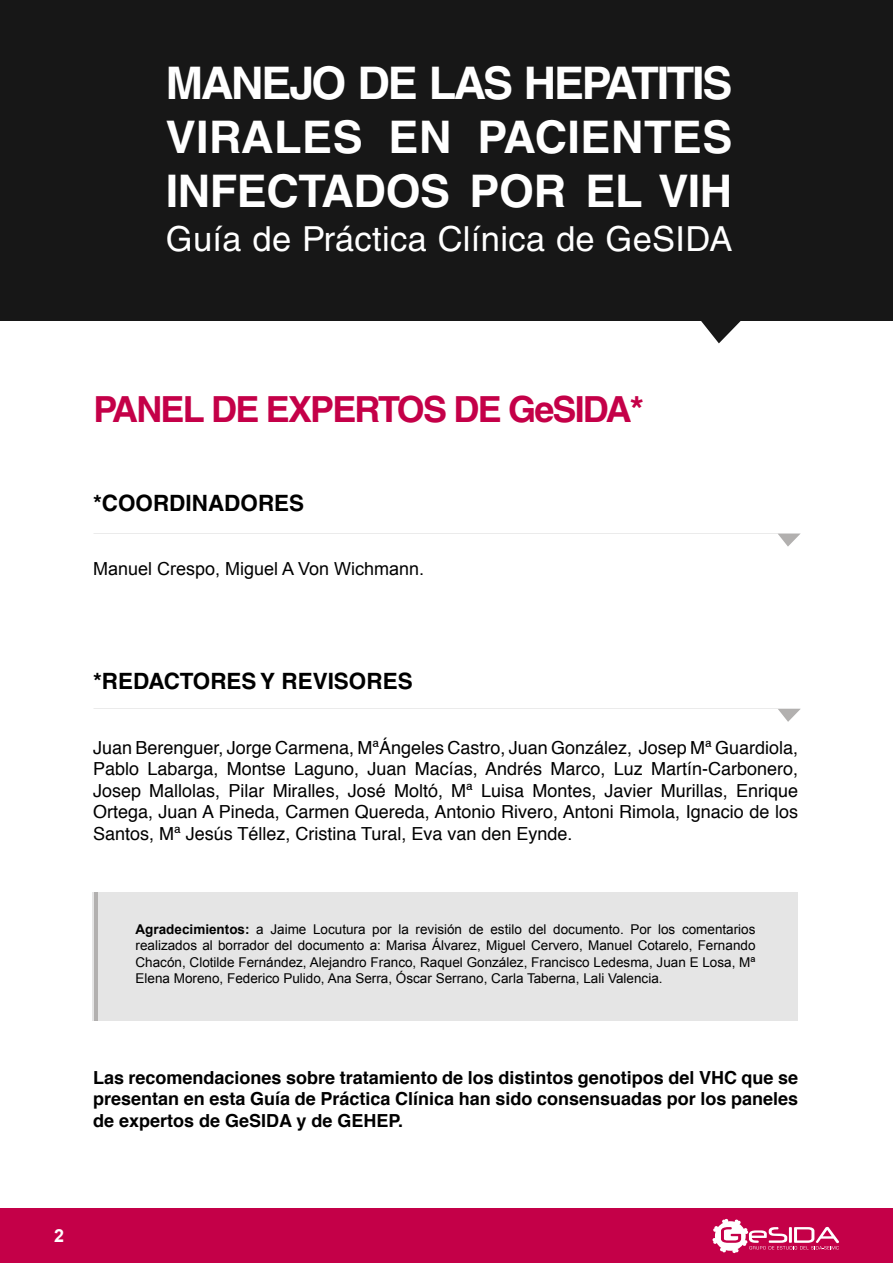
<style>
.page{position:relative;width:893px;height:1263px;background:#fff}
.page>*{position:absolute;margin:0;border:0;box-sizing:border-box;transform-origin:0 0}
.t1{font:700 45px/54px "Helvetica LT Std";letter-spacing:-.01em;color:#fff;text-align:justify}
.t2{font:700 36px "Helvetica LT Std";letter-spacing:-.05em;color:#c40048}
.t3{font:34.5px "Helvetica LT Std";letter-spacing:.01em;color:#fff}
.t4{font:700 22.5px "Helvetica LT Std";color:#000}
.t5{font:18px/21.6px "Helvetica";color:#000;text-align:justify}
.t6{font:700 18px/21.6px "Helvetica";color:#000;text-align:justify}
.t7{font:18px "Arial";color:#000}
.t8{font:700 18px "Arial";color:#fff}
.t9{font:13.5px/16.2px "Arial";color:#000;text-align:justify}
.s1{font-weight:700}
</style>
<div class="page">
<div style="left:0;top:1209px;width:893px;height:54px;background:#c40048"></div>
<svg style="left:712px;top:1219px;width:127px;height:34px"></svg>
<div style="left:93px;top:892px;width:705px;height:128px;background:#e5e5e5"></div>
<hr style="left:94px;top:892px;width:4px;height:128px;background:#b2b0af">
<div style="left:0;top:0;width:893px;height:321px;background:#171717"></div>
<svg style="left:701px;top:321px;width:40px;height:22px"></svg>
<svg style="left:778px;top:534px;width:22px;height:13px"></svg>
<svg style="left:778px;top:709px;width:23px;height:13px"></svg>
<h1 class="t1" style="left:166px;top:56px;width:568px">MANEJO DE LAS HEPATITIS VIRALES EN PACIENTES INFECTADOS POR EL VIH</h1>
<h3 class="t3" style="left:166px;top:219px;width:568px">Guía de Práctica Clínica de GeSIDA</h3>
<h2 class="t2" style="left:94px;top:388px;width:552px">PANEL DE EXPERTOS DE GeSIDA*</h2>
<p class="t4" style="left:93px;top:489px;width:213px">*COORDINADORES</p>
<p class="t7" style="left:93px;top:557px;width:333px">Manuel Crespo, Miguel A Von Wichmann.</p>
<p class="t4" style="left:93px;top:667px;width:321px">*REDACTORES Y REVISORES</p>
<p class="t5" style="left:93px;top:737px;width:706px">Juan Berenguer, Jorge Carmena, MªÁngeles Castro, Juan González, Josep Mª Guardiola, Pablo Labarga, Montse Laguno, Juan Macías, Andrés Marco, Luz Martín-Carbonero, Josep Mallolas, Pilar Miralles, José Moltó, Mª Luisa Montes, Javier Murillas, Enrique Ortega, Juan A Pineda, Carmen Quereda, Antonio Rivero, Antoni Rimola, Ignacio de los Santos, Mª Jesús Téllez, Cristina Tural, Eva van den Eynde.</p>
<p class="t9" style="left:136px;top:921px;width:621px"><span class="s1">Agradecimientos:</span> a Jaime Locutura por la revisión de estilo del documento. Por los comentarios realizados al borrador del documento a: Marisa Álvarez, Miguel Cervero, Manuel Cotarelo, Fernando Chacón, Clotilde Fernández, Alejandro Franco, Raquel González, Francisco Ledesma, Juan E Losa, Mª Elena Moreno, Federico Pulido, Ana Serra, Óscar Serrano, Carla Taberna, Lali Valencia.</p>
<p class="t6" style="left:93px;top:1067px;width:706px">Las recomendaciones sobre tratamiento de los distintos genotipos del VHC que se presentan en esta Guía de Práctica Clínica han sido consensuadas por los paneles de expertos de GeSIDA y de GEHEP.</p>
<p class="t8" style="left:54px;top:1224px;width:12px">2</p>
</div>
